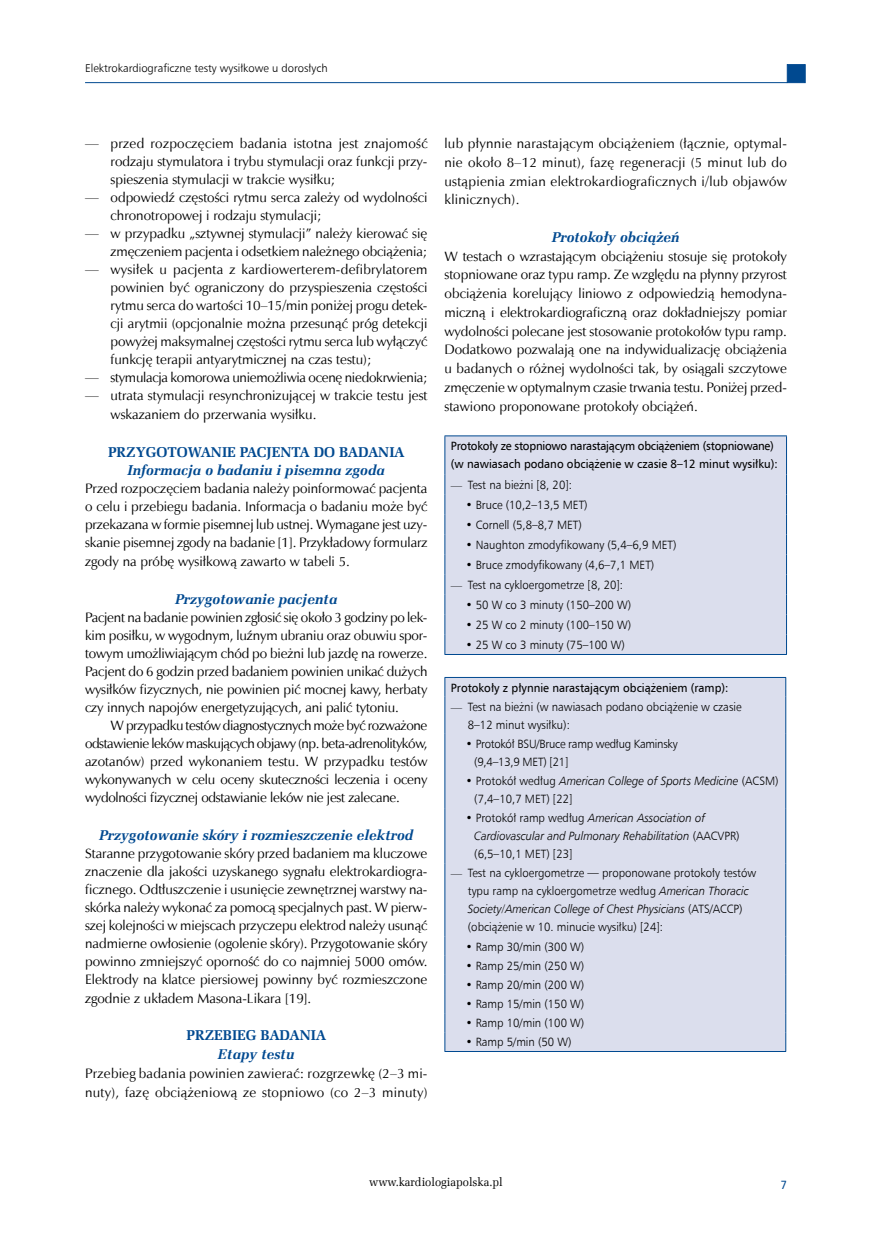
<style>
.page{position:relative;width:872px;height:1234px;background:#fff}
.page>*{position:absolute;margin:0;border:0;box-sizing:border-box;transform-origin:0 0}
._07_Srodtytul_2{font:italic 700 14.25px "Zapf Ellipt EU";color:#004990}
._06_Srodtytul_1{font:700 14.25px "Zapf Ellipt EU";color:#004990}
._07_Srodtytul_2_pod{font:italic 700 14.25px "Zapf Ellipt EU";color:#004990}
._09_Tekst_pierwszy_A{font:13.65px/18px "Zapf Humnst EU";color:#000;text-align:justify}
._09_Tekst_ANG{font:13.65px/18.1px "Zapf Humnst EU";letter-spacing:-.02em;color:#000;text-align:justify}
._09_Tekst_pierwszy_A-2{font:13.65px "Zapf Humnst EU";letter-spacing:-.02em;color:#000}
._23_Tabela_tekst_z_b{font:12px/18px "Humnst 777 Lt EU";color:#000;scale:.95 1}
._23_Tabela_tekst{font:12px/18px "Humnst 777 EU";letter-spacing:-.02em;color:#000;scale:.95 1}
._23_Tabela_tekst_z_b-2{font:italic 12px/18px "Humnst 777 Lt EU";color:#000;scale:.95 1}
._23_Tabela_tekst_z_b-3{font:12px/18px "Humnst 777 Lt EU";letter-spacing:-.02em;color:#000;scale:.95 1}
._23_Tabela_tekst-2{font:12px "Humnst 777 EU";color:#000;scale:.95 1}
.t1{font:12px "Zapf Ellipt EU";color:#000;scale:.95 1}
.t2{font:12px "Humnst 777 EU";color:#004990;scale:.9 1}
.t3{font:11.25px "Humnst 777 Lt EU";color:#000}
.s1{font-family:"Zapf Humnst EU"}
.s2{font-style:italic}
.s3{font-style:normal}
</style>
<div class="page">
<div style="left:445px;top:436px;width:341px;height:218px;background:#dbdeed"></div>
<hr style="left:444px;top:435px;width:343px;height:1px;background:#004990">
<hr style="left:444px;top:436px;width:1px;height:38px;background:#004990">
<hr style="left:786px;top:436px;width:1px;height:38px;background:#004990">
<svg style="left:444px;top:474px;width:1px;height:180px"></svg>
<svg style="left:786px;top:474px;width:1px;height:180px"></svg>
<hr style="left:444px;top:654px;width:343px;height:1px;background:#004990">
<div style="left:445px;top:678px;width:340px;height:372px;background:#dbdeed"></div>
<hr style="left:444px;top:677px;width:342px;height:1px;background:#004990">
<svg style="left:444px;top:677px;width:1px;height:19px"></svg>
<svg style="left:785px;top:678px;width:1px;height:18px"></svg>
<hr style="left:444px;top:696px;width:1px;height:37px;background:#004990">
<hr style="left:785px;top:696px;width:1px;height:37px;background:#004990">
<hr style="left:444px;top:733px;width:1px;height:37px;background:#004990">
<hr style="left:785px;top:733px;width:1px;height:37px;background:#004990">
<hr style="left:444px;top:770px;width:1px;height:38px;background:#004990">
<hr style="left:785px;top:770px;width:1px;height:38px;background:#004990">
<hr style="left:444px;top:808px;width:1px;height:55px;background:#004990">
<hr style="left:785px;top:808px;width:1px;height:55px;background:#004990">
<hr style="left:444px;top:863px;width:1px;height:73px;background:#004990">
<hr style="left:785px;top:863px;width:1px;height:73px;background:#004990">
<svg style="left:444px;top:936px;width:1px;height:114px"></svg>
<svg style="left:785px;top:936px;width:1px;height:114px"></svg>
<hr style="left:444px;top:1050px;width:342px;height:1px;background:#004990">
<hr style="left:85px;top:82px;width:702px;height:1px;background:#004990">
<div style="left:787px;top:64px;width:18px;height:19px;background:#004990;border:1px solid #004990"></div>
<p class="t3" style="left:85px;top:61px;width:244px">Elektrokardiograficzne testy wysiłkowe u dorosłych</p>
<p class="_09_Tekst_pierwszy_A" style="left:111px;top:134px;width:318px;text-indent:-26px">— przed rozpoczęciem badania istotna jest znajomość rodzaju stymulatora i trybu stymulacji oraz funkcji przy&shy;spieszenia stymulacji w trakcie wysiłku;</p>
<p class="_09_Tekst_pierwszy_A" style="left:111px;top:188px;width:318px;text-indent:-26px">— odpowiedź częstości rytmu serca zależy od wydolności chronotropowej i rodzaju stymulacji;</p>
<p class="_09_Tekst_pierwszy_A" style="left:85px;top:224px;width:344px;text-align:right">— w przypadku „sztywnej stymulacji” należy kierować się zmęczeniem pacjenta i odsetkiem należnego obciążenia;</p>
<p class="_09_Tekst_pierwszy_A" style="left:111px;top:260px;width:318px;text-indent:-26px">— wysiłek u pacjenta z kardiowerterem-defibrylatorem powinien być ograniczony do przyspieszenia częstości rytmu serca do wartości 10–15/min poniżej progu detek&shy;cji arytmii (opcjonalnie można przesunąć próg detekcji powyżej maksymalnej częstości rytmu serca lub wyłączyć funkcję terapii antyarytmicznej na czas testu);</p>
<p class="_09_Tekst_pierwszy_A-2" style="left:85px;top:369px;width:344px">— stymulacja komorowa uniemożliwia ocenę niedokrwienia;</p>
<p class="_09_Tekst_pierwszy_A" style="left:111px;top:386px;width:318px;line-height:18.8px;text-indent:-26px">— utrata stymulacji resynchronizującej w trakcie testu jest wskazaniem do przerwania wysiłku.</p>
<p class="_06_Srodtytul_1" style="left:108px;top:442px;width:298px">PRZYGOTOWANIE PACJENTA DO BADANIA</p>
<p class="_07_Srodtytul_2_pod" style="left:127px;top:461px;width:259px">Informacja o badaniu i pisemna zgoda</p>
<p class="_09_Tekst_pierwszy_A" style="left:85px;top:479px;width:344px">Przed rozpoczęciem badania należy poinformować pacjenta o celu i przebiegu badania. Informacja o badaniu może być przekazana w formie pisemnej lub ustnej. Wymagane jest uzy&shy;skanie pisemnej zgody na badanie [1]. Przykładowy formularz zgody na próbę wysiłkową zawarto w tabeli 5.</p>
<p class="_07_Srodtytul_2" style="left:175px;top:589px;width:164px">Przygotowanie pacjenta</p>
<p class="_09_Tekst_pierwszy_A" style="left:85px;top:607px;width:344px">Pacjent na badanie powinien zgłosić się około 3 godziny po lek&shy;kim posiłku, w wygodnym, luźnym ubraniu oraz obuwiu spor&shy;towym umożliwiającym chód po bieżni lub jazdę na rowerze.<br>Pacjent do 6 godzin przed badaniem powinien unikać dużych wysiłków fizycznych, nie powinien pić mocnej kawy, herbaty czy innych napojów energetyzujących, ani palić tytoniu.</p>
<p class="_09_Tekst_ANG" style="left:85px;top:715px;width:344px;text-indent:25px">W przypadku testów diagnostycznych może być rozważone odstawienie leków maskujących objawy (np. beta-adrenolityków, azotanów) przed wykonaniem testu. W przypadku testów wykonywanych w celu oceny skuteczności leczenia i oceny wydolności fizycznej odstawianie leków nie jest zalecane.</p>
<p class="_07_Srodtytul_2" style="left:99px;top:826px;width:316px">Przygotowanie skóry i rozmieszczenie elektrod</p>
<p class="_09_Tekst_pierwszy_A" style="left:85px;top:844px;width:344px">Staranne przygotowanie skóry przed badaniem ma kluczowe znaczenie dla jakości uzyskanego sygnału elektrokardiogra&shy;ficznego. Odtłuszczenie i usunięcie zewnętrznej warstwy na&shy;skórka należy wykonać za pomocą specjalnych past. W pierw&shy;szej kolejności w miejscach przyczepu elektrod należy usunąć nadmierne owłosienie (ogolenie skóry). Przygotowanie skóry powinno zmniejszyć oporność do co najmniej 5000 omów.<br>Elektrody na klatce piersiowej powinny być rozmieszczone zgodnie z układem Masona-Likara [19].</p>
<p class="_06_Srodtytul_1" style="left:187px;top:1026px;width:141px">PRZEBIEG BADANIA</p>
<p class="_07_Srodtytul_2_pod" style="left:218px;top:1045px;width:78px">Etapy testu</p>
<p class="_09_Tekst_pierwszy_A" style="left:85px;top:1063px;width:344px;line-height:18.8px">Przebieg badania powinien zawierać: rozgrzewkę (2–3 mi&shy;nuty), fazę obciążeniową ze stopniowo (co 2–3 minuty)</p>
<p class="_09_Tekst_pierwszy_A" style="left:444px;top:134px;width:344px;line-height:18.8px">lub płynnie narastającym obciążeniem (łącznie, optymal&shy;nie około 8–12 minut), fazę regeneracji (5 minut lub do ustąpienia zmian elektrokardiograficznych i/lub objawów klinicznych).</p>
<p class="_07_Srodtytul_2" style="left:552px;top:228px;width:129px">Protokoły obciążeń</p>
<p class="_09_Tekst_pierwszy_A" style="left:444px;top:246px;width:344px;line-height:18.8px">W testach o wzrastającym obciążeniu stosuje się protokoły stopniowane oraz typu ramp. Ze względu na płynny przyrost obciążenia korelujący liniowo z odpowiedzią hemodyna&shy;miczną i elektrokardiograficzną oraz dokładniejszy pomiar wydolności polecane jest stosowanie protokołów typu ramp.<br>Dodatkowo pozwalają one na indywidualizację obciążenia u badanych o różnej wydolności tak, by osiągali szczytowe zmęczenie w optymalnym czasie trwania testu. Poniżej przed&shy;stawiono proponowane protokoły obciążeń.</p>
<p class="_23_Tabela_tekst" style="left:451px;top:437px;width:345px">Protokoły ze stopniowo narastającym obciążeniem (stopniowane) (w nawiasach podano obciążenie w czasie 8–12 minut wysiłku):</p>
<p class="_23_Tabela_tekst_z_b" style="left:451px;top:475px;width:129px"><span class="s1">—</span> Test na bieżni [8, 20]:</p>
<p class="_23_Tabela_tekst_z_b" style="left:466px;top:495px;width:130px">• Bruce (10,2–13,5 MET)</p>
<p class="_23_Tabela_tekst_z_b" style="left:466px;top:515px;width:124px">• Cornell (5,8–8,7 MET)</p>
<p class="_23_Tabela_tekst_z_b" style="left:466px;top:535px;width:223px">• Naughton zmodyfikowany (5,4–6,9 MET)</p>
<p class="_23_Tabela_tekst_z_b" style="left:466px;top:555px;width:200px">• Bruce zmodyfikowany (4,6–7,1 MET)</p>
<p class="_23_Tabela_tekst_z_b" style="left:451px;top:575px;width:183px"><span class="s1">—</span> Test na cykloergometrze [8, 20]:</p>
<p class="_23_Tabela_tekst_z_b" style="left:466px;top:595px;width:176px">• 50 W co 3 minuty (150–200 W)</p>
<p class="_23_Tabela_tekst_z_b" style="left:466px;top:615px;width:176px">• 25 W co 2 minuty (100–150 W)</p>
<p class="_23_Tabela_tekst_z_b" style="left:466px;top:635px;width:169px">• 25 W co 3 minuty (75–100 W)</p>
<p class="_23_Tabela_tekst-2" style="left:451px;top:679px;width:294px">Protokoły z płynnie narastającym obciążeniem (ramp):</p>
<p class="_23_Tabela_tekst_z_b" style="left:468px;top:697px;width:289px;text-indent:-17px"><span class="s1">—</span> Test na bieżni (w nawiasach podano obciążenie w czasie<br>8–12 minut wysiłku):</p>
<p class="_23_Tabela_tekst_z_b-3" style="left:474px;top:734px;width:215px;text-indent:-9px">• Protokół BSU/Bruce ramp według Kaminsky (9,4–13,9 MET) [21]</p>
<p class="_23_Tabela_tekst_z_b" style="left:474px;top:771px;width:322px;text-indent:-9px">• Protokół według <span class="s2">American College of Sports Medicine</span> (ACSM) (7,4–10,7 MET) [22]</p>
<p class="_23_Tabela_tekst_z_b-2" style="left:474px;top:808px;width:281px;text-indent:-9px"><span class="s3">• Protokół ramp według</span> American Association of<br>Cardiovascular and Pulmonary Rehabilitation <span class="s3">(AACVPR) (6,5–10,1 MET) [23]</span></p>
<p class="_23_Tabela_tekst_z_b" style="left:468px;top:863px;width:305px;text-indent:-17px"><span class="s1">—</span> Test na cykloergometrze — proponowane protokoły testów typu ramp na cykloergometrze według <span class="s2">American Thoracic Society/American College of Chest Physicians</span> (ATS/ACCP) (obciążenie w 10. minucie wysiłku) [24]:</p>
<p class="_23_Tabela_tekst_z_b" style="left:466px;top:937px;width:126px">• Ramp 30/min (300 W)</p>
<p class="_23_Tabela_tekst_z_b" style="left:466px;top:956px;width:126px">• Ramp 25/min (250 W)</p>
<p class="_23_Tabela_tekst_z_b" style="left:466px;top:975px;width:126px">• Ramp 20/min (200 W)</p>
<p class="_23_Tabela_tekst_z_b" style="left:466px;top:994px;width:126px">• Ramp 15/min (150 W)</p>
<p class="_23_Tabela_tekst_z_b" style="left:466px;top:1013px;width:126px">• Ramp 10/min (100 W)</p>
<p class="_23_Tabela_tekst_z_b" style="left:466px;top:1032px;width:113px">• Ramp 5/min (50 W)</p>
<p class="t1" style="left:369px;top:1173px;width:142px">www.kardiologiapolska.pl</p>
<p class="t2" style="left:780px;top:1176px;width:8px">7</p>
</div>
